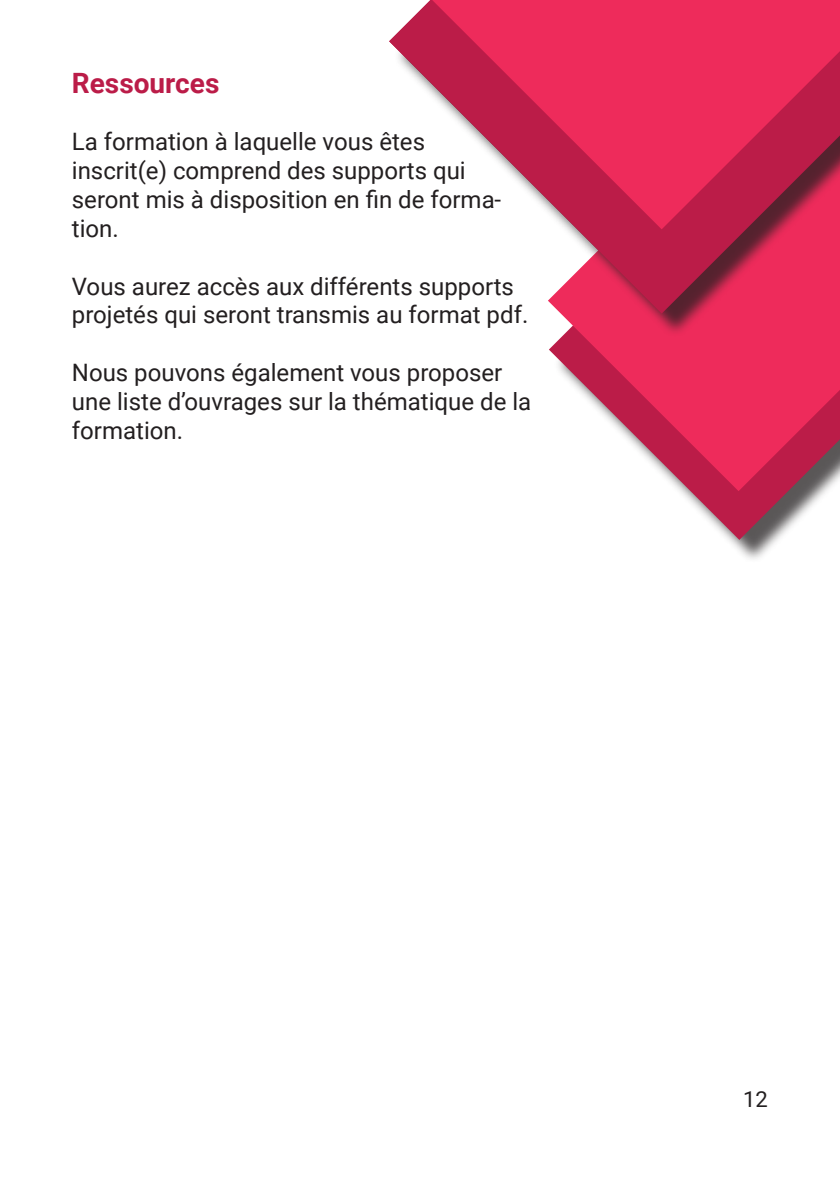
<style>
.page{position:relative;width:840px;height:1191px;background:#fff}
.page>*{position:absolute;margin:0;border:0;box-sizing:border-box;transform-origin:0 0}
.Titre_2{font:700 28px "Roboto";color:#bb1c48}
.t1{font:24px/28.8px "Roboto";color:#231f20}
.t2{font:22px "Roboto";color:#231f20}
</style>
<div class="page">
<div style="left:553px;top:21px;width:286px;height:542px;background:#231f20;opacity:.75"></div>
<svg style="left:553px;top:491px;width:286px;height:49px"></svg>
<svg style="left:549px;top:337px;width:290px;height:154px;fill:#ee2b5b"></svg>
<div style="left:393px;top:0;width:446px;height:337px;background:#231f20;opacity:.75"></div>
<svg style="left:389px;top:0;width:450px;height:314px"></svg>
<svg style="left:432px;top:0;width:407px;height:229px;background:#dc3d66"></svg>
<p class="Titre_2" style="left:72px;top:63px;width:149px">Ressources</p>
<p class="t1" style="left:72px;top:127px;width:430px">La formation à laquelle vous êtes inscrit(e) comprend des supports qui seront mis à disposition en fin de forma&shy;tion.</p>
<p class="t1" style="left:72px;top:271px;width:457px">Vous aurez accès aux différents supports projetés qui seront transmis au format pdf.</p>
<p class="t1" style="left:72px;top:357px;width:460px">Nous pouvons également vous proposer une liste d’ouvrages sur la thématique de la formation.</p>
<p class="t2" style="left:742px;top:1084px;width:26px">12</p>
</div>
